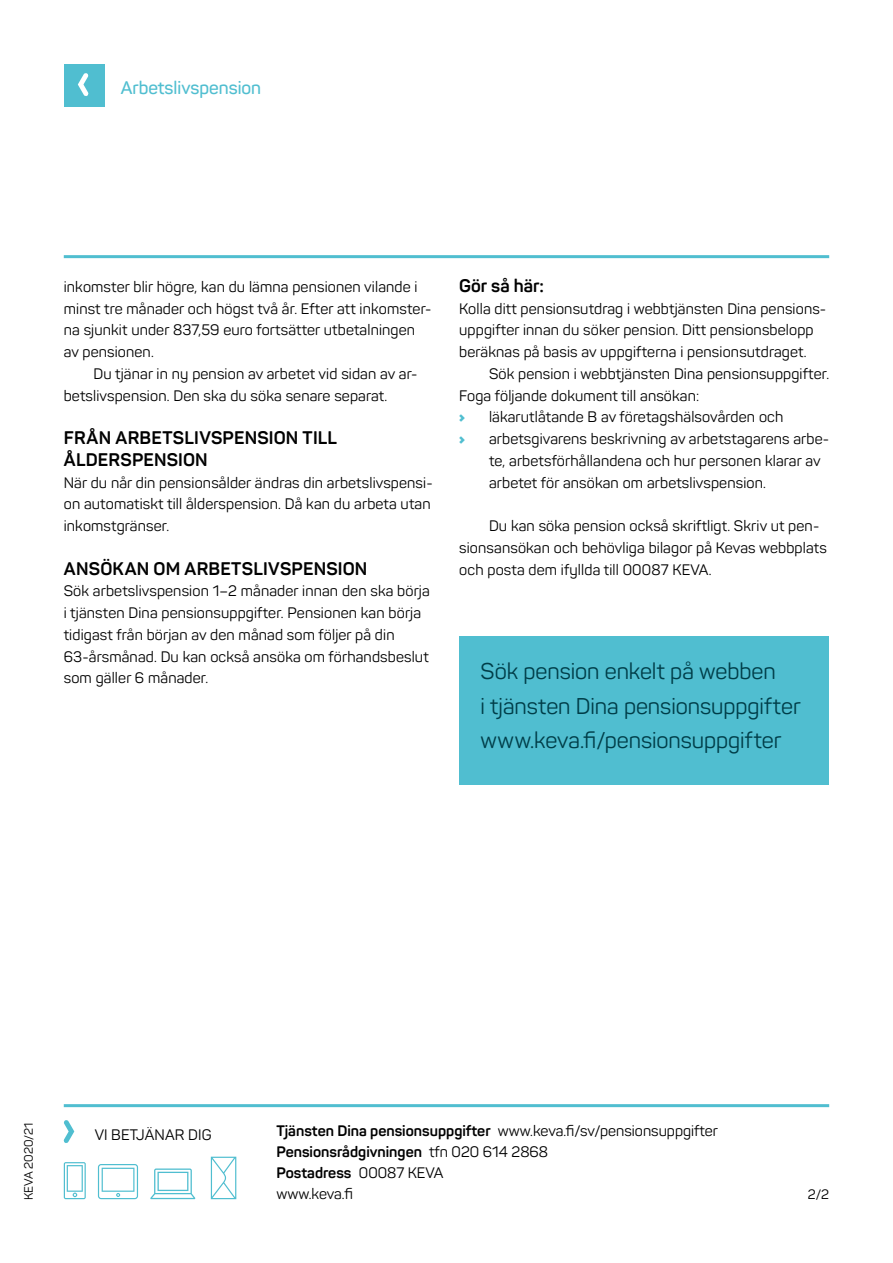
<style>
.page{position:relative;width:893px;height:1263px;background:#fff}
.page>*{position:absolute;margin:0;border:0;box-sizing:border-box;transform-origin:0 0}
.Nosto{font:22.5px/34.5px "Panton";letter-spacing:-.005em;color:#003d48}
.t1{font:700 18px/21.8px "Panton";letter-spacing:.01em;color:#000}
.t2{font:600 18px "Panton";color:#50bed0}
.Leipäteksti{font:15px/21.8px "Panton";letter-spacing:.01em;color:#000}
.Leipäteksti_sis{font:15px/21.8px "Panton";letter-spacing:.01em;color:#000}
.Yhteystiedot{font:15px "Panton";color:#000}
.Yhteystiedot-2{font:700 15px "Panton";color:#000}
.t3{font:800 15px "Panton";color:#50bed0}
.t4{font:13.5px "Panton";color:#000}
.t5{font:12px "Panton";color:#000}
.s1{font-weight:700}
.s2{font-weight:400}
</style>
<div class="page">
<div style="left:459px;top:636px;width:370px;height:149px;background:#50bed0"></div>
<hr style="left:64px;top:255px;width:765px;height:3px;background:#50bed0">
<div style="left:64px;top:64px;width:41px;height:42px;background:#50bed0"></div>
<svg style="left:78px;top:73px;width:11px;height:23px"></svg>
<hr style="left:64px;top:1104px;width:765px;height:3px;background:#50bed0">
<svg style="left:63px;top:1120px;width:11px;height:23px"></svg>
<svg style="left:211px;top:1157px;width:25px;height:42px"></svg>
<svg style="left:64px;top:1162px;width:22px;height:37px"></svg>
<svg style="left:150px;top:1168px;width:45px;height:31px"></svg>
<svg style="left:98px;top:1164px;width:40px;height:35px"></svg>
<p class="t2" style="left:121px;top:76px;width:142px">Arbetslivspension</p>
<p class="Leipäteksti" style="left:64px;top:276px;width:369px">inkomster blir högre, kan du lämna pensionen vilande i minst tre månader och högst två år. Efter att inkomster&shy;na sjunkit under 837,59 euro fortsätter utbetalningen av pensionen.</p>
<p class="Leipäteksti_sis" style="left:64px;top:363px;width:355px;text-indent:30px">Du tjänar in ny pension av arbetet vid sidan av ar&shy;betslivspension. Den ska du söka senare separat.</p>
<h2 class="t1" style="left:64px;top:427px;width:275px">FRÅN ARBETSLIVSPENSION TILL<br>ÅLDERSPENSION</h2>
<p class="Leipäteksti" style="left:64px;top:471px;width:370px">När du når din pensionsålder ändras din arbetslivspensi&shy;on automatiskt till ålderspension. Då kan du arbeta utan inkomstgränser.</p>
<h2 class="t1" style="left:64px;top:557px;width:305px">ANSÖKAN OM ARBETSLIVSPENSION</h2>
<p class="Leipäteksti" style="left:64px;top:580px;width:368px">Sök arbetslivspension 1–2 månader innan den ska börja i tjänsten Dina pensionsuppgifter. Pensionen kan börja tidigast från början av den månad som följer på din 63-årsmånad. Du kan också ansöka om förhandsbeslut som gäller 6 månader.</p>
<h3 class="t1" style="left:459px;top:274px;width:86px">Gör så här:</h3>
<p class="Leipäteksti" style="left:459px;top:297px;width:368px">Kolla ditt pensionsutdrag i webbtjänsten Dina pensions&shy;uppgifter innan du söker pension. Ditt pensionsbelopp beräknas på basis av uppgifterna i pensionsutdraget.</p>
<p class="Leipäteksti_sis" style="left:459px;top:363px;width:371px;text-indent:30px">Sök pension i webbtjänsten Dina pensionsuppgifter.<br>Foga följande dokument till ansökan:</p>
<p class="t3" style="left:459px;top:407px;width:7px">›</p>
<p class="Leipäteksti" style="left:489px;top:406px;width:296px">läkarutlåtande B av företagshälsovården och</p>
<p class="t3" style="left:459px;top:429px;width:7px">›</p>
<p class="Leipäteksti" style="left:489px;top:428px;width:342px">arbetsgivarens beskrivning av arbetstagarens arbe&shy;te, arbetsförhållandena och hur personen klarar av arbetet för ansökan om arbetslivspension.</p>
<p class="Leipäteksti_sis" style="left:459px;top:515px;width:369px;text-indent:30px">Du kan söka pension också skriftligt. Skriv ut pen&shy;sionsansökan och behövliga bilagor på Kevas webbplats och posta dem ifyllda till 00087 KEVA.</p>
<p class="Nosto" style="left:480px;top:654px;width:322px">Sök pension enkelt på webben<br>i tjänsten Dina pensionsuppgifter www.keva.fi/pensionsuppgifter</p>
<p class="t5" style="left:21px;top:1200px;width:79px;rotate:-90deg">KEVA 2020/21</p>
<p class="Leipäteksti" style="left:95px;top:1123px;width:118px">VI BETJÄNAR DIG</p>
<p class="Yhteystiedot" style="left:276px;top:1122px;width:443px"><span class="s1">Tjänsten Dina pensionsuppgifter</span> www.keva.fi/sv/pensionsuppgifter</p>
<p class="Yhteystiedot-2" style="left:276px;top:1142px;width:273px">Pensionsrådgivningen <span class="s2">tfn 020 614 2868</span></p>
<p class="Yhteystiedot-2" style="left:276px;top:1163px;width:169px">Postadress <span class="s2">00087 KEVA</span></p>
<p class="Yhteystiedot" style="left:276px;top:1185px;width:78px">www.keva.fi</p>
<p class="t4" style="left:808px;top:1186px;width:23px">2/2</p>
</div>
